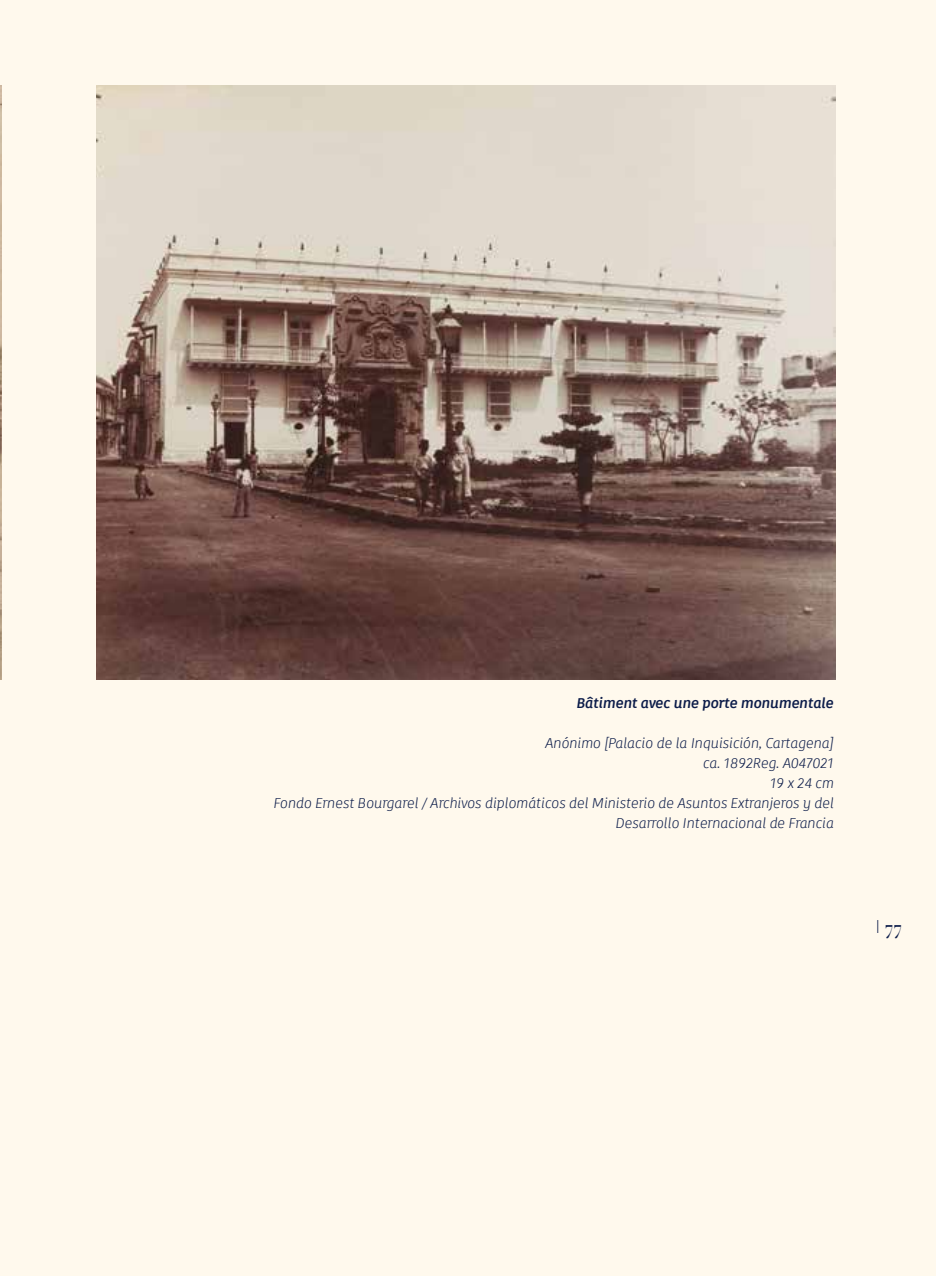
<style>
.page{position:relative;width:936px;height:1276px;background:#fff}
.page>*{position:absolute;margin:0;border:0;box-sizing:border-box;transform-origin:0 0}
.t1{font:18px "Didot";color:#0c1c49}
.t2{font:italic 300 14px/20px "Kohinoor W00";color:#0c1c49;text-align:right}
.t3{font:italic 500 14px "Kohinoor W00";color:#0c1c49}
.s1{font-family:"Source Sans Pro";font-weight:300}
</style>
<div class="page">
<div style="left:0;top:0;width:935px;height:1276px;background:#fff9ed"></div>
<img style="left:97px;top:85px;width:738px;height:595px">
<img style="left:0;top:85px;width:1px;height:595px">
<p class="t3" style="left:576px;top:694px;width:259px">Bâtiment avec une porte monumentale</p>
<p class="t2" style="left:274px;top:733px;width:561px">Anónimo [Palacio de la Inquisición, Cartagena]<br>ca. 1892Reg. A047021<br>19 x 24 cm<br>Fondo Ernest Bourgarel / Archivos diplomáticos del Ministerio de Asuntos Extranjeros y del Desarrollo Internacional de Francia</p>
<p class="t1" style="left:875px;top:915px;width:28px"><span class="s1">l</span> 77</p>
</div>
